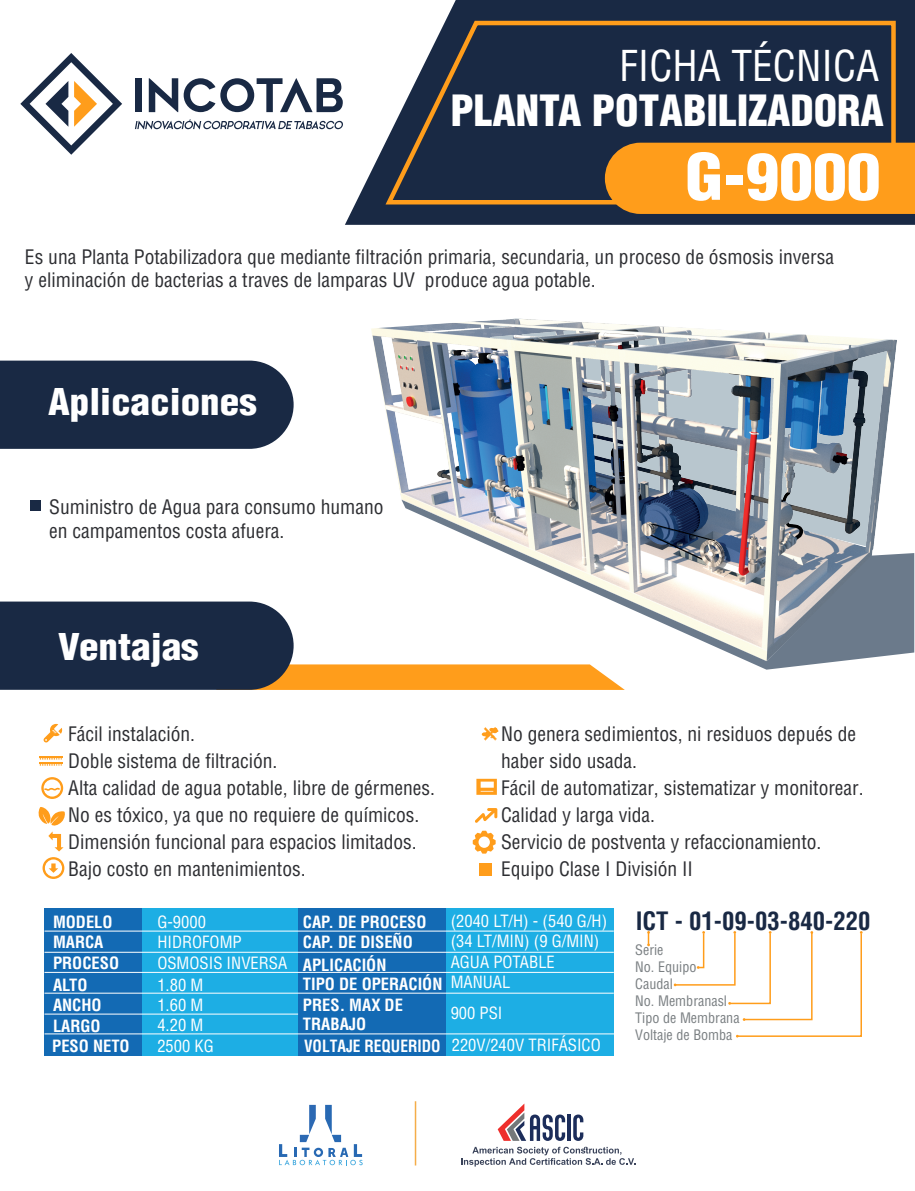
<style>
.page{position:relative;width:915px;height:1191px;background:#fff}
.page>*{position:absolute;margin:0;border:0;box-sizing:border-box;transform-origin:0 0}
.t1{font:900 condensed 62.1px "Helvetica LT Std";color:#fff;scale:1.09 1}
.t2{font:900 condensed 42px "Helvetica LT Std";color:#fff}
.t3{font:condensed 41.55px "Helvetica LT Std";color:#fff}
.t4{font:900 condensed 36px "Helvetica LT Std";color:#fff;scale:1.09 1}
.t5{font:700 condensed 24.75px "Helvetica LT Std";color:#192944}
.t6{font:condensed 19.5px/27px "Helvetica LT Std";color:#2d2e32}
.t7{font:condensed 16.5px/20.4px "Helvetica LT Std";color:#fff}
.t8{font:700 condensed 16.5px/20.9px "Helvetica LT Std";color:#fff}
.t9{font:condensed 14.1px/17px "Helvetica LT Std";color:#7a7f82}
.s1{font-weight:700}
</style>
<div class="page">
<div style="left:0;top:360px;width:293px;height:89px;background:#192944"></div>
<div style="left:30px;top:501px;width:10px;height:10px;background:#192944"></div>
<svg style="left:345px;top:0;width:569px;height:225px;fill:#192944"></svg>
<svg style="left:383px;top:19px;width:514px;height:189px;background:#313a4b"></svg>
<div style="left:604px;top:143px;width:310px;height:71px;background:#ff9d1b"></div>
<svg style="left:0;top:601px;width:624px;height:89px;background:#696059"></svg>
<img style="left:371px;top:318px;width:526px;height:343px">
<svg style="left:401px;top:500px;width:512px;height:169px"></svg>
<hr style="left:414px;top:1101px;width:2px;height:64px;background:#f5ad49">
<svg style="left:279px;top:1104px;width:83px;height:61px"></svg>
<svg style="left:461px;top:1103px;width:174px;height:63px"></svg>
<svg style="left:44px;top:724px;width:18px;height:18px"></svg>
<svg style="left:42px;top:857px;width:22px;height:22px"></svg>
<svg style="left:41px;top:777px;width:22px;height:22px"></svg>
<svg style="left:39px;top:756px;width:24px;height:9px"></svg>
<svg style="left:38px;top:807px;width:27px;height:44px"></svg>
<svg style="left:481px;top:727px;width:17px;height:13px"></svg>
<svg style="left:476px;top:779px;width:20px;height:16px"></svg>
<svg style="left:475px;top:808px;width:22px;height:14px"></svg>
<svg style="left:472px;top:830px;width:23px;height:23px"></svg>
<div style="left:479px;top:863px;width:12px;height:12px;background:#ff9d1b"></div>
<div style="left:135px;top:78px;width:6px;height:34px;background:#192944"></div>
<svg style="left:20px;top:53px;width:102px;height:102px"></svg>
<svg style="left:149px;top:78px;width:193px;height:34px"></svg>
<svg style="left:135px;top:119px;width:208px;height:11px"></svg>
<div style="left:44px;top:908px;width:99px;height:147px;background:#136ab4"></div>
<div style="left:143px;top:908px;width:155px;height:147px;background:#1daee4"></div>
<div style="left:396px;top:908px;width:217px;height:147px;background:#1daee4"></div>
<div style="left:298px;top:908px;width:147px;height:147px;background:#136ab4"></div>
<hr style="left:44px;top:930px;width:569px;height:1px;background:#fff">
<hr style="left:44px;top:972px;width:569px;height:1px;background:#fff">
<hr style="left:44px;top:992px;width:569px;height:1px;background:#fff">
<hr style="left:44px;top:951px;width:569px;height:1px;background:#fff">
<hr style="left:44px;top:1013px;width:254px;height:1px;background:#fff">
<hr style="left:44px;top:1033px;width:570px;height:1px;background:#fff">
<svg style="left:647px;top:931px;width:2px;height:15px"></svg>
<svg style="left:673px;top:931px;width:189px;height:106px"></svg>
<h3 class="t3" style="left:619px;top:40px;width:261px">FICHA TÉCNICA</h3>
<h2 class="t2" style="left:450px;top:84px;width:435px">PLANTA POTABILIZADORA</h2>
<h1 class="t1" style="left:685px;top:138px;width:180px">G-9000</h1>
<p class="t6" style="left:25px;top:245px;width:810px;line-height:23.4px">Es una Planta Potabilizadora que mediante filtración primaria, secundaria, un proceso de ósmosis inversa y eliminación de bacterias a traves de lamparas UV produce agua potable.</p>
<h3 class="t4" style="left:48px;top:379px;width:193px">Aplicaciones</h3>
<p class="t6" style="left:49px;top:495px;width:336px;line-height:23.4px">Suministro de Agua para consumo humano en campamentos costa afuera.</p>
<h3 class="t4" style="left:58px;top:624px;width:130px">Ventajas</h3>
<p class="t6" style="left:68px;top:720px;width:368px">Fácil instalación.<br>Doble sistema de filtración.<br>Alta calidad de agua potable, libre de gérmenes.<br>No es tóxico, ya que no requiere de químicos.<br>Dimensión funcional para espacios limitados.<br>Bajo costo en mantenimientos.</p>
<p class="t6" style="left:501px;top:720px;width:364px">No genera sedimientos, ni residuos depués de haber sido usada.<br>Fácil de automatizar, sistematizar y monitorear.<br>Calidad y larga vida.<br>Servicio de postventa y refaccionamiento.<br>Equipo Clase I División II</p>
<p class="t8" style="left:303px;top:911px;width:125px;line-height:20.2px">CAP. DE PROCESO<br>CAP. DE DISEÑO</p>
<p class="t8" style="left:303px;top:955px;width:141px;line-height:18.9px">APLICACIÓN<br>TIPO DE OPERACIÓN</p>
<p class="t8" style="left:303px;top:995px;width:101px;line-height:19px">PRES. MAX DE<br>TRABAJO</p>
<p class="t5" style="left:635px;top:905px;width:236px">ICT - 01-09-03-840-220</p>
<p class="t9" style="left:635px;top:941px;width:106px">Serie<br>No. Equipo<br>Caudal<br>No. Membranasl<br>Tipo de Membrana<br>Voltaje de Bomba</p>
<p class="t7" style="left:450px;top:910px;width:158px">(2040 LT/H) - (540 G/H) (34 LT/MIN) (9 G/MIN)<br>AGUA POTABLE<br>MANUAL</p>
<p class="t7" style="left:450px;top:1002px;width:53px">900 PSI</p>
<p class="t8" style="left:53px;top:911px;width:68px">MODELO<br>MARCA<br>PROCESO</p>
<p class="t7" style="left:157px;top:911px;width:131px">G-9000<br>HIDROFOMP<br>OSMOSIS INVERSA</p>
<p class="t8" style="left:53px;top:974px;width:50px">ALTO<br>ANCHO<br>LARGO</p>
<p class="t7" style="left:157px;top:974px;width:47px;text-align:justify">1.80 M 1.60 M 4.20 M</p>
<p class="t7" style="left:304px;top:1035px;width:298px"><span class="s1">VOLTAJE REQUERIDO</span> 220V/240V TRIFÁSICO</p>
<p class="t7" style="left:157px;top:1035px;width:58px">2500 KG</p>
<p class="t8" style="left:52px;top:1035px;width:79px">PESO NETO</p>
</div>
